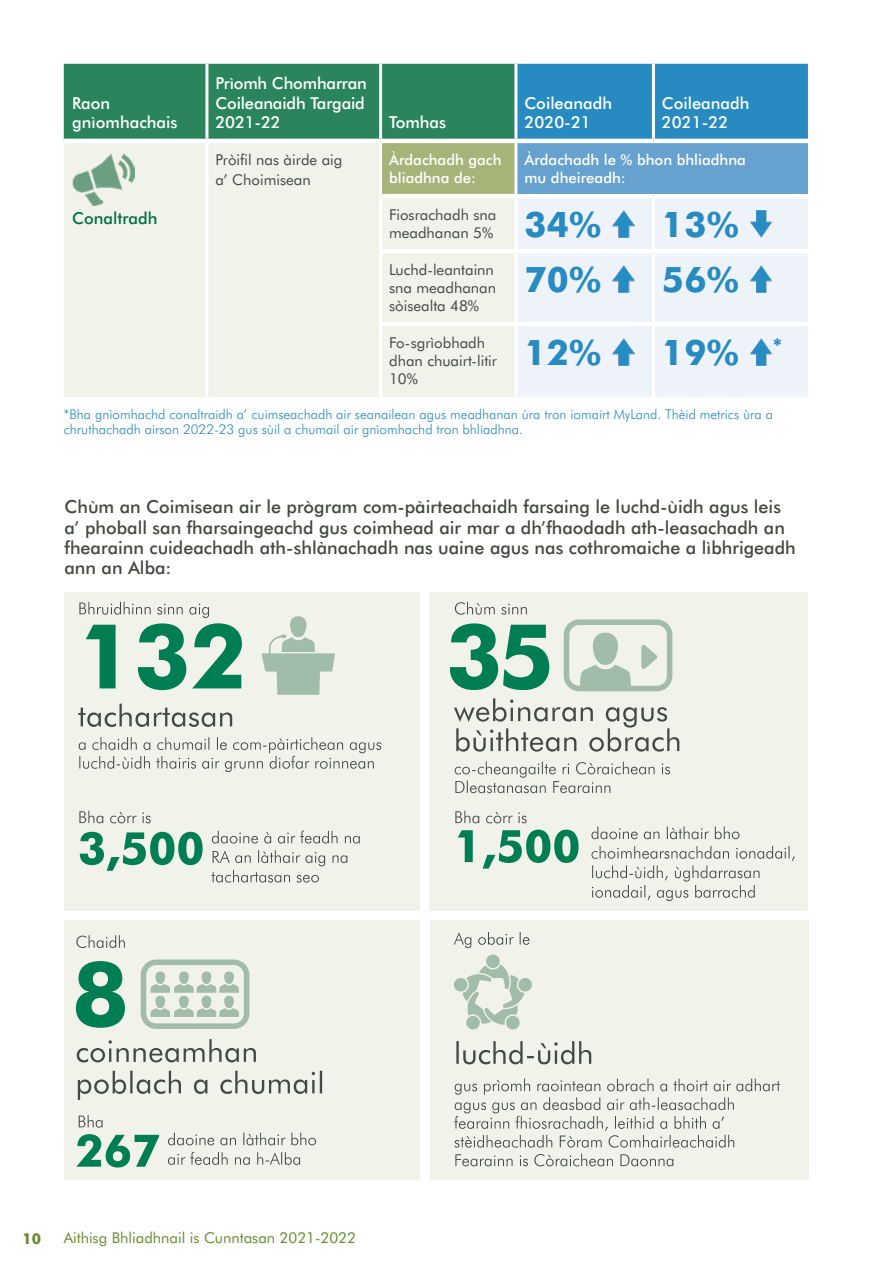
<style>
.page{position:relative;width:893px;height:1263px;background:#fff}
.page>*{position:absolute;margin:0;border:0;box-sizing:border-box;transform-origin:0 0}
.Tabe_body{font:700 35.25px "Futura BT";letter-spacing:.01em;color:#278bc2}
.Figure_heading{font:500 18px/20.2px "Futura BT";color:#454944}
.Table_heading{font:500 16.5px/19.5px "Futura BT";color:#fff}
.Tabe_body-2{font:500 16.5px "Futura BT";color:#007042}
.Tabe_body-3{font:15px/18px "Futura BT";color:#454944}
.Table_heading-2{font:500 15px/18px "Futura BT";color:#fff}
.t1{font:15px "Futura BT";color:#678c2e}
.t2{font:700 15px "Futura BT";color:#678c2e}
.Footnote{font:300 13.5px/15.8px "Futura BT";color:#278bc2}
</style>
<div class="page">
<svg style="left:64px;top:64px;width:744px;height:75px;background:#2a8885"></svg>
<div style="left:64px;top:143px;width:450px;height:254px;background:#f1f2e9"></div>
<div style="left:381px;top:141px;width:135px;height:55px;background:#a7b479"></div>
<div style="left:516px;top:141px;width:292px;height:55px;background:#66a1cf"></div>
<div style="left:518px;top:199px;width:290px;height:198px;background:#eef3fa"></div>
<hr style="left:205px;top:64px;width:3px;height:75px;background:#fff">
<hr style="left:379px;top:64px;width:3px;height:75px;background:#fff">
<hr style="left:514px;top:64px;width:3px;height:75px;background:#fff">
<hr style="left:652px;top:64px;width:3px;height:75px;background:#fff">
<hr style="left:205px;top:143px;width:3px;height:53px;background:#fff">
<hr style="left:379px;top:143px;width:3px;height:53px;background:#fff">
<hr style="left:514px;top:143px;width:3px;height:51px;background:#fff">
<hr style="left:205px;top:196px;width:3px;height:55px;background:#fff">
<hr style="left:379px;top:196px;width:3px;height:55px;background:#fff">
<hr style="left:652px;top:198px;width:3px;height:51px;background:#fff">
<hr style="left:205px;top:251px;width:3px;height:73px;background:#fff">
<hr style="left:379px;top:251px;width:3px;height:73px;background:#fff">
<hr style="left:652px;top:253px;width:3px;height:69px;background:#fff">
<hr style="left:205px;top:324px;width:3px;height:73px;background:#fff">
<hr style="left:379px;top:324px;width:3px;height:73px;background:#fff">
<hr style="left:652px;top:326px;width:3px;height:71px;background:#fff">
<hr style="left:382px;top:194px;width:134px;height:4px;background:#fff">
<hr style="left:516px;top:194px;width:137px;height:4px;background:#fff">
<hr style="left:653px;top:194px;width:155px;height:4px;background:#fff">
<hr style="left:382px;top:249px;width:134px;height:4px;background:#fff">
<hr style="left:516px;top:249px;width:137px;height:4px;background:#fff">
<hr style="left:653px;top:249px;width:155px;height:4px;background:#fff">
<hr style="left:382px;top:322px;width:134px;height:4px;background:#fff">
<hr style="left:516px;top:322px;width:137px;height:4px;background:#fff">
<hr style="left:653px;top:322px;width:155px;height:4px;background:#fff">
<hr style="left:381px;top:139px;width:135px;height:4px;background:#fff">
<hr style="left:516px;top:139px;width:137px;height:4px;background:#fff">
<hr style="left:653px;top:139px;width:155px;height:4px;background:#fff">
<img style="left:72px;top:154px;width:62px;height:51px">
<img style="left:613px;top:211px;width:21px;height:26px">
<img style="left:750px;top:211px;width:22px;height:26px">
<img style="left:613px;top:266px;width:21px;height:26px">
<img style="left:750px;top:266px;width:22px;height:26px">
<img style="left:613px;top:338px;width:21px;height:27px">
<img style="left:750px;top:338px;width:22px;height:27px">
<div style="left:430px;top:920px;width:379px;height:259px;background:#f1f2e9"></div>
<div style="left:64px;top:920px;width:356px;height:259px;background:#f1f2e9"></div>
<div style="left:429px;top:592px;width:379px;height:318px;background:#f1f2e9"></div>
<div style="left:64px;top:592px;width:356px;height:318px;background:#f1f2e9"></div>
<svg style="left:454px;top:1078px;width:326px;height:88px"></svg>
<svg style="left:456px;top:1041px;width:135px;height:23px"></svg>
<svg style="left:454px;top:932px;width:76px;height:16px"></svg>
<svg style="left:455px;top:762px;width:215px;height:31px"></svg>
<svg style="left:454px;top:698px;width:225px;height:54px"></svg>
<svg style="left:455px;top:602px;width:72px;height:13px"></svg>
<svg style="left:450px;top:623px;width:99px;height:67px"></svg>
<svg style="left:79px;top:737px;width:302px;height:35px"></svg>
<svg style="left:78px;top:704px;width:154px;height:23px"></svg>
<svg style="left:79px;top:602px;width:163px;height:88px"></svg>
<svg style="left:78px;top:1071px;width:244px;height:29px"></svg>
<svg style="left:77px;top:1039px;width:179px;height:23px"></svg>
<svg style="left:76px;top:935px;width:49px;height:13px"></svg>
<svg style="left:76px;top:961px;width:49px;height:67px"></svg>
<svg style="left:458px;top:830px;width:121px;height:38px"></svg>
<svg style="left:591px;top:846px;width:204px;height:55px"></svg>
<svg style="left:591px;top:826px;width:148px;height:13px"></svg>
<svg style="left:80px;top:832px;width:123px;height:39px"></svg>
<svg style="left:211px;top:850px;width:136px;height:33px"></svg>
<svg style="left:212px;top:831px;width:148px;height:12px"></svg>
<svg style="left:79px;top:810px;width:72px;height:13px"></svg>
<svg style="left:455px;top:810px;width:72px;height:13px"></svg>
<svg style="left:261px;top:616px;width:74px;height:79px"></svg>
<svg style="left:564px;top:619px;width:108px;height:72px"></svg>
<svg style="left:141px;top:959px;width:108px;height:70px"></svg>
<svg style="left:454px;top:954px;width:78px;height:75px"></svg>
<svg style="left:76px;top:1134px;width:83px;height:33px"></svg>
<svg style="left:168px;top:1152px;width:132px;height:13px"></svg>
<svg style="left:168px;top:1132px;width:148px;height:13px"></svg>
<svg style="left:79px;top:1115px;width:24px;height:13px"></svg>
<p class="Table_heading" style="left:72px;top:93px;width:107px">Raon gnìomhachais</p>
<p class="Table_heading" style="left:215px;top:73px;width:153px">Prìomh Chomharran<br>Coileanaidh Targaid<br>2021-22</p>
<p class="Table_heading" style="left:389px;top:112px;width:59px">Tomhas</p>
<p class="Table_heading" style="left:524px;top:93px;width:89px">Coileanadh<br>2020-21</p>
<p class="Table_heading" style="left:662px;top:93px;width:89px">Coileanadh<br>2021-22</p>
<p class="Tabe_body-3" style="left:215px;top:150px;width:128px;line-height:19.5px">Pròifil nas àirde aig a’ Choimisean</p>
<p class="Table_heading-2" style="left:389px;top:151px;width:114px">Àrdachadh gach bliadhna de:</p>
<p class="Table_heading-2" style="left:524px;top:151px;width:223px">Àrdachadh le % bhon bhliadhna mu dheireadh:</p>
<p class="Tabe_body-3" style="left:389px;top:206px;width:109px">Fiosrachadh sna meadhanan 5%</p>
<p class="Tabe_body" style="left:524px;top:203px;width:78px">34%</p>
<p class="Tabe_body" style="left:662px;top:203px;width:78px">13%</p>
<p class="Tabe_body-3" style="left:389px;top:261px;width:109px">Luchd-leantainn sna meadhanan sòisealta 48%</p>
<p class="Tabe_body" style="left:524px;top:258px;width:78px">70%</p>
<p class="Tabe_body" style="left:662px;top:258px;width:78px">56%</p>
<p class="Tabe_body-3" style="left:389px;top:334px;width:110px">Fo-sgrìobhadh dhan chuairt-litir<br>10%</p>
<p class="Tabe_body" style="left:524px;top:331px;width:78px">12%</p>
<p class="Tabe_body" style="left:662px;top:331px;width:123px">19% <sup>*</sup></p>
<p class="Footnote" style="left:64px;top:406px;width:711px">*Bha gnìomhachd conaltraidh a’ cuimseachadh air seanailean agus meadhanan ùra tron iomairt MyLand. Thèid metrics ùra a chruthachadh airson 2022-23 gus sùil a chumail air gnìomhachd tron bhliadhna.</p>
<p class="Tabe_body-2" style="left:72px;top:208px;width:87px">Conaltradh</p>
<p class="Figure_heading" style="left:64px;top:497px;width:733px">Chùm an Coimisean air le prògram com-pàirteachaidh farsaing le luchd-ùidh agus leis a’ phoball san fharsaingeachd gus coimhead air mar a dh’fhaodadh ath-leasachadh an fhearainn cuideachadh ath-shlànachadh nas uaine agus nas cothromaiche a lìbhrigeadh ann an Alba:</p>
<p class="t2" style="left:23px;top:1229px;width:20px">10</p>
<p class="t1" style="left:64px;top:1229px;width:294px">Aithisg Bhliadhnail is Cunntasan 2021-2022</p>
</div>
